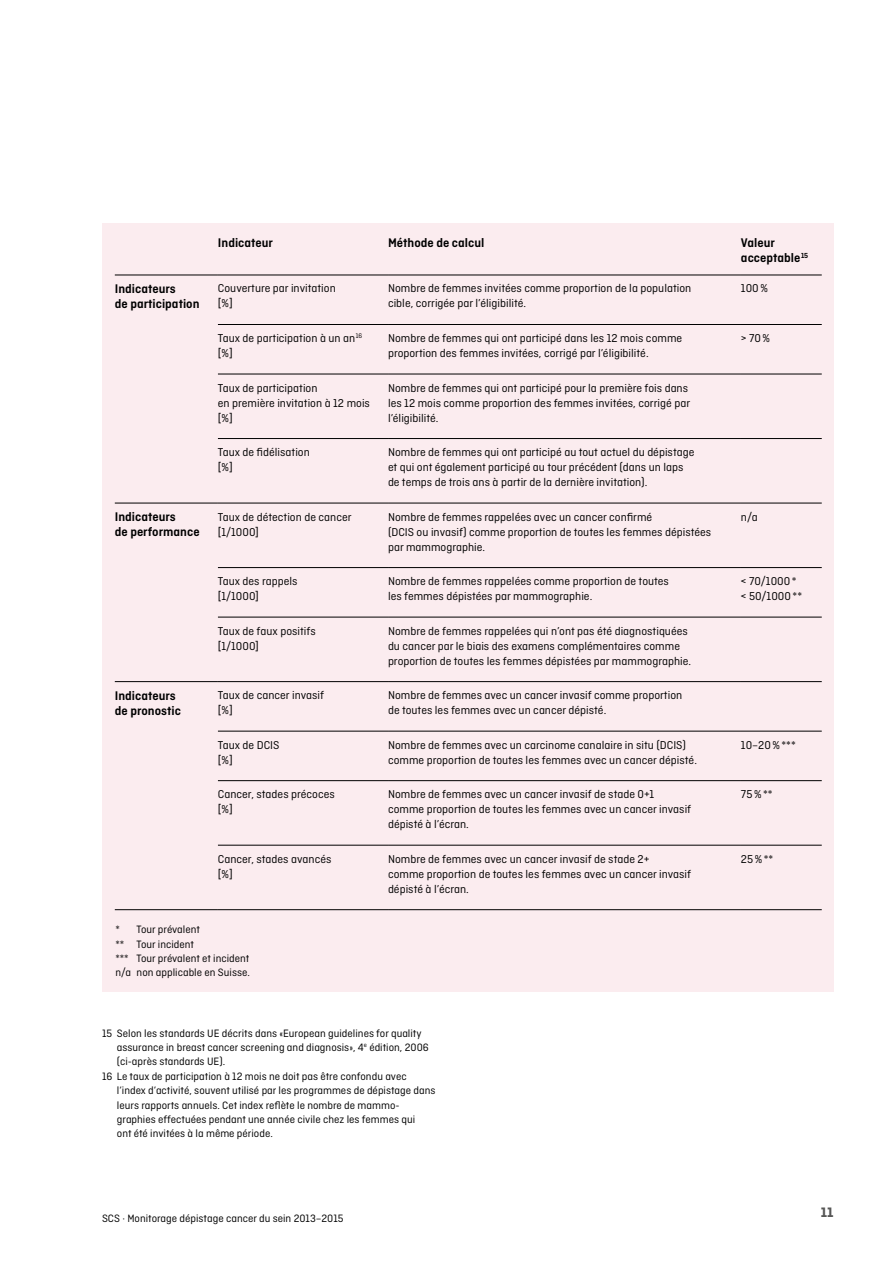
<style>
.page{position:relative;width:893px;height:1263px;background:#fff}
.page>*{position:absolute;margin:0;border:0;box-sizing:border-box;transform-origin:0 0}
.t1{font:700 14.4px "Ciutadella";color:#575756}
.t2{font:600 13.2px/15px "Ciutadella";color:#000}
.t3{font:12px/15px "Ciutadella";color:#000}
.t4{font:11.25px/14.4px "Ciutadella";color:#000}
</style>
<div class="page">
<div style="left:102px;top:224px;width:731px;height:768px;background:#fbecef"></div>
<hr style="left:218px;top:324px;width:170px;height:1px;background:#000">
<hr style="left:388px;top:324px;width:353px;height:1px;background:#000">
<hr style="left:741px;top:324px;width:81px;height:1px;background:#000">
<hr style="left:218px;top:374px;width:170px;height:1px;background:#000">
<hr style="left:388px;top:374px;width:353px;height:1px;background:#000">
<hr style="left:741px;top:374px;width:81px;height:1px;background:#000">
<hr style="left:218px;top:438px;width:170px;height:1px;background:#000">
<hr style="left:388px;top:438px;width:353px;height:1px;background:#000">
<hr style="left:741px;top:438px;width:81px;height:1px;background:#000">
<hr style="left:115px;top:503px;width:103px;height:1px;background:#000">
<hr style="left:218px;top:503px;width:170px;height:1px;background:#000">
<hr style="left:388px;top:503px;width:353px;height:1px;background:#000">
<hr style="left:741px;top:503px;width:81px;height:1px;background:#000">
<hr style="left:218px;top:567px;width:170px;height:1px;background:#000">
<hr style="left:388px;top:567px;width:353px;height:1px;background:#000">
<hr style="left:741px;top:567px;width:81px;height:1px;background:#000">
<hr style="left:218px;top:617px;width:170px;height:1px;background:#000">
<hr style="left:388px;top:617px;width:353px;height:1px;background:#000">
<hr style="left:741px;top:617px;width:81px;height:1px;background:#000">
<hr style="left:115px;top:681px;width:103px;height:1px;background:#000">
<hr style="left:218px;top:681px;width:170px;height:1px;background:#000">
<hr style="left:388px;top:681px;width:353px;height:1px;background:#000">
<hr style="left:741px;top:681px;width:81px;height:1px;background:#000">
<hr style="left:218px;top:731px;width:170px;height:1px;background:#000">
<hr style="left:388px;top:731px;width:353px;height:1px;background:#000">
<hr style="left:741px;top:731px;width:81px;height:1px;background:#000">
<hr style="left:218px;top:780px;width:170px;height:1px;background:#000">
<hr style="left:388px;top:780px;width:353px;height:1px;background:#000">
<hr style="left:741px;top:780px;width:81px;height:1px;background:#000">
<hr style="left:218px;top:845px;width:170px;height:1px;background:#000">
<hr style="left:388px;top:845px;width:353px;height:1px;background:#000">
<hr style="left:741px;top:845px;width:81px;height:1px;background:#000">
<hr style="left:115px;top:275px;width:103px;height:1px;background:#000">
<hr style="left:218px;top:275px;width:170px;height:1px;background:#000">
<hr style="left:388px;top:275px;width:353px;height:1px;background:#000">
<hr style="left:741px;top:275px;width:81px;height:1px;background:#000">
<hr style="left:115px;top:909px;width:103px;height:1px;background:#000">
<hr style="left:218px;top:909px;width:170px;height:1px;background:#000">
<hr style="left:388px;top:909px;width:353px;height:1px;background:#000">
<hr style="left:741px;top:909px;width:81px;height:1px;background:#000">
<p class="t2" style="left:218px;top:235px;width:57px">Indicateur</p>
<p class="t2" style="left:388px;top:235px;width:98px">Méthode de calcul</p>
<p class="t2" style="left:741px;top:235px;width:69px">Valeur acceptable<sup>15</sup></p>
<p class="t2" style="left:115px;top:281px;width:86px">Indicateurs<br>de participation</p>
<p class="t3" style="left:218px;top:281px;width:119px">Couverture par invitation [%]</p>
<p class="t3" style="left:388px;top:281px;width:305px">Nombre de femmes invitées comme proportion de la population cible, corrigée par l’éligibilité.</p>
<p class="t3" style="left:741px;top:281px;width:28px">100%</p>
<p class="t3" style="left:218px;top:330px;width:146px">Taux de participation à un an<sup>16 </sup>[%]</p>
<p class="t3" style="left:388px;top:330px;width:296px">Nombre de femmes qui ont participé dans les 12 mois comme proportion des femmes invitées, corrigé par l’éligibilité.</p>
<p class="t3" style="left:741px;top:330px;width:31px">&gt; 70%</p>
<p class="t3" style="left:218px;top:380px;width:154px">Taux de participation<br>en première invitation à 12 mois [%]</p>
<p class="t3" style="left:388px;top:380px;width:304px">Nombre de femmes qui ont participé pour la première fois dans les 12 mois comme proportion des femmes invitées, corrigé par l’éligibilité.</p>
<p class="t3" style="left:218px;top:444px;width:93px">Taux de fidélisation [%]</p>
<p class="t3" style="left:388px;top:444px;width:308px">Nombre de femmes qui ont participé au tout actuel du dépistage et qui ont également participé au tour précédent (dans un laps de temps de trois ans à partir de la dernière invitation).</p>
<p class="t2" style="left:115px;top:510px;width:86px">Indicateurs<br>de performance</p>
<p class="t3" style="left:218px;top:509px;width:135px">Taux de détection de cancer [1/1000]</p>
<p class="t3" style="left:388px;top:509px;width:325px">Nombre de femmes rappelées avec un cancer confirmé<br>(DCIS ou invasif) comme proportion de toutes les femmes dépistées par mammographie.</p>
<p class="t3" style="left:741px;top:509px;width:18px">n/a</p>
<p class="t3" style="left:218px;top:574px;width:81px">Taux des rappels [1/1000]</p>
<p class="t3" style="left:388px;top:574px;width:282px">Nombre de femmes rappelées comme proportion de toutes les femmes dépistées par mammographie.</p>
<p class="t3" style="left:741px;top:574px;width:63px">&lt; 70/1000* &lt; 50/1000**</p>
<p class="t3" style="left:218px;top:623px;width:100px">Taux de faux positifs [1/1000]</p>
<p class="t3" style="left:388px;top:623px;width:305px">Nombre de femmes rappelées qui n’ont pas été diagnostiquées du cancer par le biais des examens complémentaires comme proportion de toutes les femmes dépistées par mammographie.</p>
<p class="t2" style="left:115px;top:688px;width:68px">Indicateurs de pronostic</p>
<p class="t3" style="left:218px;top:688px;width:108px">Taux de cancer invasif [%]</p>
<p class="t3" style="left:388px;top:688px;width:296px">Nombre de femmes avec un cancer invasif comme proportion de toutes les femmes avec un cancer dépisté.</p>
<p class="t3" style="left:218px;top:737px;width:63px">Taux de DCIS [%]</p>
<p class="t3" style="left:388px;top:737px;width:310px">Nombre de femmes avec un carcinome canalaire in situ (DCIS) comme proportion de toutes les femmes avec un cancer dépisté.</p>
<p class="t3" style="left:741px;top:737px;width:56px">10–20%***</p>
<p class="t3" style="left:218px;top:787px;width:118px">Cancer, stades précoces [%]</p>
<p class="t3" style="left:388px;top:787px;width:305px">Nombre de femmes avec un cancer invasif de stade 0+1 comme proportion de toutes les femmes avec un cancer invasif dépisté à l’écran.</p>
<p class="t3" style="left:741px;top:787px;width:33px">75%**</p>
<p class="t3" style="left:218px;top:851px;width:115px">Cancer, stades avancés [%]</p>
<p class="t3" style="left:388px;top:851px;width:305px">Nombre de femmes avec un cancer invasif de stade 2+<br>comme proportion de toutes les femmes avec un cancer invasif dépisté à l’écran.</p>
<p class="t3" style="left:741px;top:851px;width:34px">25%**</p>
<p class="t4" style="left:115px;top:922px;width:136px">* Tour prévalent<br>** Tour incident<br>*** Tour prévalent et incident n/a non applicable en Suisse.</p>
<p class="t4" style="left:102px;top:1026px;width:321px">15 Selon les standards UE décrits dans «European guidelines for quality</p>
<p class="t4" style="left:117px;top:1040px;width:313px">assurance in breast cancer screening and diagnosis», 4<sup>e</sup> édition, 2006</p>
<p class="t4" style="left:117px;top:1054px;width:110px">(ci-après standards UE).</p>
<p class="t4" style="left:102px;top:1069px;width:306px">16 Le taux de participation à 12 mois ne doit pas être confondu avec</p>
<p class="t4" style="left:117px;top:1083px;width:320px">l’index d’activité, souvent utilisé par les programmes de dépistage dans</p>
<p class="t4" style="left:117px;top:1098px;width:284px">leurs rapports annuels. Cet index reflète le nombre de mammo-</p>
<p class="t4" style="left:117px;top:1112px;width:300px">graphies effectuées pendant une année civile chez les femmes qui</p>
<p class="t4" style="left:117px;top:1126px;width:157px">ont été invitées à la même période.</p>
<p class="t4" style="left:102px;top:1211px;width:243px">SCS · Monitorage dépistage cancer du sein 2013–2015</p>
<p class="t1" style="left:821px;top:1204px;width:14px">11</p>
</div>
